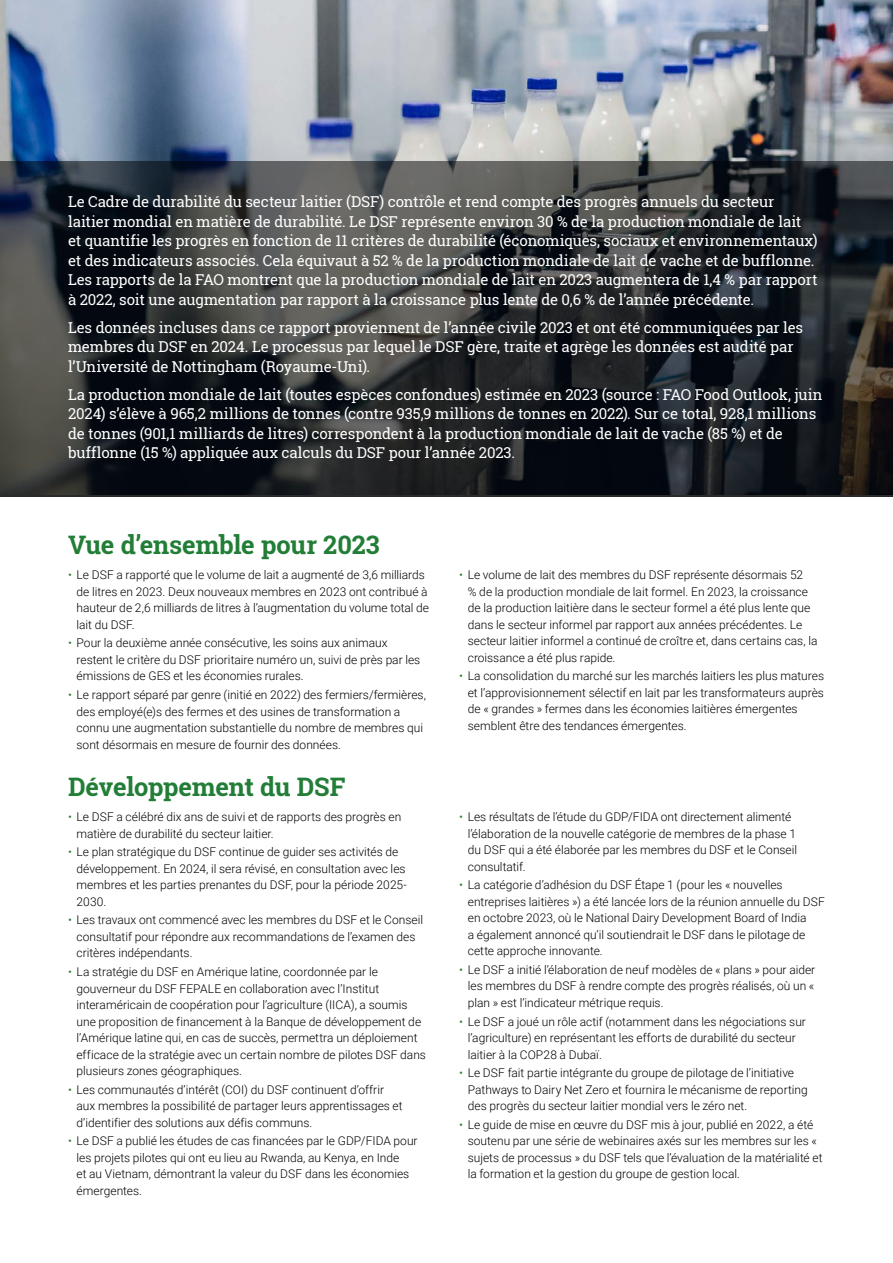
<style>
.page{position:relative;width:893px;height:1263px;background:#fff}
.page>*{position:absolute;margin:0;border:0;box-sizing:border-box;transform-origin:0 0}
.t1{font:700 25.5px "Roboto Slab";letter-spacing:-.005em;color:#227e37}
.t2{font:15px/19.5px "Roboto Slab";letter-spacing:-.01em;color:#fff}
.t3{font:300 12px/16.5px "Roboto";color:#000}
.s1{color:#227e37}
</style>
<div class="page">
<img style="left:0;top:0;width:893px;height:161px">
<svg style="left:0;top:161px;width:893px;height:336px;background:#2b2e30"></svg>
<p class="t2" style="left:68px;top:192px;width:751px">Le Cadre de durabilité du secteur laitier (DSF) contrôle et rend compte des progrès annuels du secteur laitier mondial en matière de durabilité. Le DSF représente environ 30 % de la production mondiale de lait et quantifie les progrès en fonction de 11 critères de durabilité (économiques, sociaux et environnementaux) et des indicateurs associés. Cela équivaut à 52 % de la production mondiale de lait de vache et de bufflonne.<br>Les rapports de la FAO montrent que la production mondiale de lait en 2023 augmentera de 1,4 % par rapport à 2022, soit une augmentation par rapport à la croissance plus lente de 0,6 % de l’année précédente.</p>
<p class="t2" style="left:68px;top:317px;width:737px">Les données incluses dans ce rapport proviennent de l’année civile 2023 et ont été communiquées par les membres du DSF en 2024. Le processus par lequel le DSF gère, traite et agrège les données est audité par l’Université de Nottingham (Royaume-Uni).</p>
<p class="t2" style="left:68px;top:384px;width:756px">La production mondiale de lait (toutes espèces confondues) estimée en 2023 (source : FAO Food Outlook, juin 2024) s’élève à 965,2 millions de tonnes (contre 935,9 millions de tonnes en 2022). Sur ce total, 928,1 millions de tonnes (901,1 milliards de litres) correspondent à la production mondiale de lait de vache (85 %) et de bufflonne (15 %) appliquée aux calculs du DSF pour l’année 2023.</p>
<h1 class="t1" style="left:68px;top:527px;width:313px">Vue d’ensemble pour 2023</h1>
<p class="t3" style="left:77px;top:566px;width:354px;text-indent:-9px"><span class="s1">•</span> Le DSF a rapporté que le volume de lait a augmenté de 3,6 milliards de litres en 2023. Deux nouveaux membres en 2023 ont contribué à hauteur de 2,6 milliards de litres à l’augmentation du volume total de lait du DSF.</p>
<p class="t3" style="left:77px;top:634px;width:345px;text-indent:-9px"><span class="s1">•</span> Pour la deuxième année consécutive, les soins aux animaux restent le critère du DSF prioritaire numéro un, suivi de près par les émissions de GES et les économies rurales.</p>
<p class="t3" style="left:77px;top:686px;width:351px;text-indent:-9px"><span class="s1">•</span> Le rapport séparé par genre (initié en 2022) des fermiers/fermières, des employé(e)s des fermes et des usines de transformation a connu une augmentation substantielle du nombre de membres qui sont désormais en mesure de fournir des données.</p>
<h1 class="t1" style="left:68px;top:769px;width:279px">Développement du DSF</h1>
<p class="t3" style="left:77px;top:808px;width:326px;text-indent:-9px"><span class="s1">•</span> Le DSF a célébré dix ans de suivi et de rapports des progrès en matière de durabilité du secteur laitier.</p>
<p class="t3" style="left:77px;top:843px;width:332px;text-indent:-9px"><span class="s1">•</span> Le plan stratégique du DSF continue de guider ses activités de développement. En 2024, il sera révisé, en consultation avec les membres et les parties prenantes du DSF, pour la période 2025- 2030.</p>
<p class="t3" style="left:77px;top:911px;width:348px;text-indent:-9px"><span class="s1">•</span> Les travaux ont commencé avec les membres du DSF et le Conseil consultatif pour répondre aux recommandations de l’examen des critères indépendants.</p>
<p class="t3" style="left:77px;top:963px;width:351px;text-indent:-9px"><span class="s1">•</span> La stratégie du DSF en Amérique latine, coordonnée par le gouverneur du DSF FEPALE en collaboration avec l’Institut interaméricain de coopération pour l’agriculture (IICA), a soumis une proposition de financement à la Banque de développement de l’Amérique latine qui, en cas de succès, permettra un déploiement efficace de la stratégie avec un certain nombre de pilotes DSF dans plusieurs zones géographiques.</p>
<p class="t3" style="left:77px;top:1081px;width:328px;text-indent:-9px"><span class="s1">•</span> Les communautés d’intérêt (COI) du DSF continuent d’offrir aux membres la possibilité de partager leurs apprentissages et d’identifier des solutions aux défis communs.</p>
<p class="t3" style="left:77px;top:1132px;width:343px;text-indent:-9px"><span class="s1">•</span> Le DSF a publié les études de cas financées par le GDP/FIDA pour les projets pilotes qui ont eu lieu au Rwanda, au Kenya, en Inde<br>et au Vietnam, démontrant la valeur du DSF dans les économies émergentes.</p>
<p class="t3" style="left:468px;top:566px;width:351px;text-indent:-9px"><span class="s1">•</span> Le volume de lait des membres du DSF représente désormais 52<br>% de la production mondiale de lait formel. En 2023, la croissance de la production laitière dans le secteur formel a été plus lente que dans le secteur informel par rapport aux années précédentes. Le secteur laitier informel a continué de croître et, dans certains cas, la croissance a été plus rapide.</p>
<p class="t3" style="left:468px;top:667px;width:358px;text-indent:-9px"><span class="s1">•</span> La consolidation du marché sur les marchés laitiers les plus matures et l’approvisionnement sélectif en lait par les transformateurs auprès de « grandes » fermes dans les économies laitières émergentes semblent être des tendances émergentes.</p>
<p class="t3" style="left:468px;top:808px;width:331px;text-indent:-9px"><span class="s1">•</span> Les résultats de l’étude du GDP/FIDA ont directement alimenté l’élaboration de la nouvelle catégorie de membres de la phase 1 du DSF qui a été élaborée par les membres du DSF et le Conseil consultatif.</p>
<p class="t3" style="left:468px;top:876px;width:359px;text-indent:-9px"><span class="s1">•</span> La catégorie d’adhésion du DSF Étape 1 (pour les « nouvelles entreprises laitières ») a été lancée lors de la réunion annuelle du DSF en octobre 2023, où le National Dairy Development Board of India<br>a également annoncé qu’il soutiendrait le DSF dans le pilotage de cette approche innovante.</p>
<p class="t3" style="left:468px;top:961px;width:349px;text-align:justify;text-indent:-9px"><span class="s1">•</span> Le DSF a initié l’élaboration de neuf modèles de « plans » pour aider les membres du DSF à rendre compte des progrès réalisés, où un « plan » est l’indicateur métrique requis.</p>
<p class="t3" style="left:468px;top:1012px;width:340px;text-indent:-9px"><span class="s1">•</span> Le DSF a joué un rôle actif (notamment dans les négociations sur l’agriculture) en représentant les efforts de durabilité du secteur laitier à la COP28 à Dubaï.</p>
<p class="t3" style="left:468px;top:1064px;width:342px;text-indent:-9px"><span class="s1">•</span> Le DSF fait partie intégrante du groupe de pilotage de l’initiative<br>Pathways to Dairy Net Zero et fournira le mécanisme de reporting des progrès du secteur laitier mondial vers le zéro net.</p>
<p class="t3" style="left:468px;top:1116px;width:356px;text-indent:-9px"><span class="s1">•</span> Le guide de mise en œuvre du DSF mis à jour, publié en 2022, a été soutenu par une série de webinaires axés sur les membres sur les « sujets de processus » du DSF tels que l’évaluation de la matérialité et la formation et la gestion du groupe de gestion local.</p>
</div>
